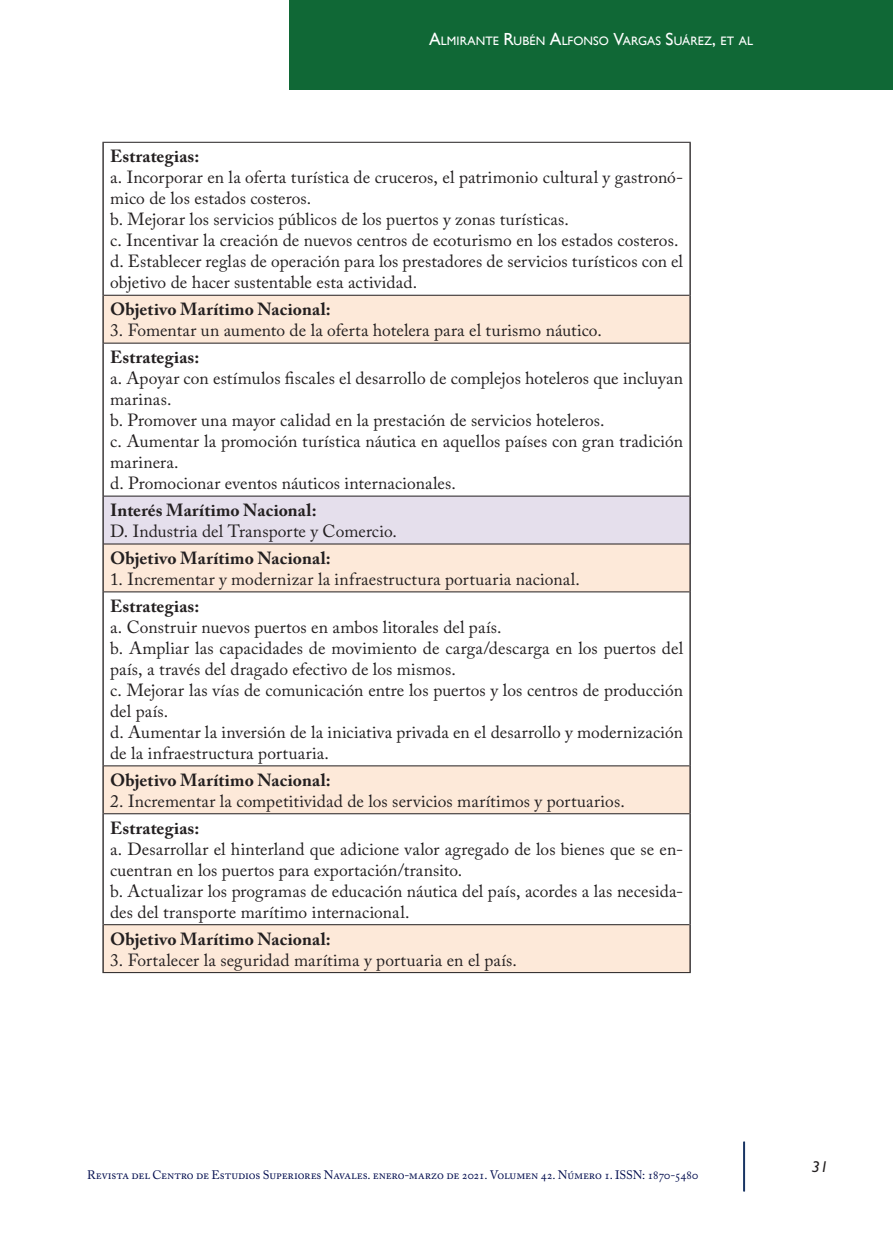
<style>
.page{position:relative;width:893px;height:1241px;background:#fff}
.page>*{position:absolute;margin:0;border:0;box-sizing:border-box;transform-origin:0 0}
.imagen{font:17.5px/21px "Adobe Caslon Pro";letter-spacing:.005em;color:#231f20}
.imagen-2{font:700 17.5px "Adobe Caslon Pro";letter-spacing:.01em;color:#231f20}
.t1{font:italic 500 15.75px "Gill Sans";color:#231f20}
.t2{font:12.25px "Adobe Caslon Pro";letter-spacing:-.015em;color:#030e4f}
.t3{font:12.25px "Gill Sans";letter-spacing:.005em;color:#fff}
.s1{font-size:17.5px}
.s2{font-family:"Aller";font-weight:400;font-style:normal;color:#fff}
</style>
<div class="page">
<hr style="left:743px;top:1141px;width:2px;height:50px;background:#183463">
<div style="left:290px;top:0;width:603px;height:89px;background:#106836"></div>
<svg style="left:104px;top:296px;width:585px;height:676px"></svg>
<div style="left:103px;top:496px;width:587px;height:48px;background:#e5dfec"></div>
<hr style="left:102px;top:143px;width:2px;height:152px;background:#231f20">
<hr style="left:102px;top:295px;width:2px;height:48px;background:#231f20">
<hr style="left:102px;top:343px;width:2px;height:153px;background:#231f20">
<hr style="left:102px;top:496px;width:2px;height:48px;background:#231f20">
<hr style="left:102px;top:544px;width:2px;height:47px;background:#231f20">
<hr style="left:102px;top:591px;width:2px;height:174px;background:#231f20">
<hr style="left:102px;top:765px;width:2px;height:48px;background:#231f20">
<hr style="left:102px;top:813px;width:2px;height:111px;background:#231f20">
<hr style="left:102px;top:924px;width:2px;height:48px;background:#231f20">
<hr style="left:689px;top:143px;width:2px;height:152px;background:#231f20">
<hr style="left:689px;top:295px;width:2px;height:48px;background:#231f20">
<hr style="left:689px;top:343px;width:2px;height:153px;background:#231f20">
<hr style="left:689px;top:496px;width:2px;height:48px;background:#231f20">
<hr style="left:689px;top:544px;width:2px;height:47px;background:#231f20">
<hr style="left:689px;top:591px;width:2px;height:174px;background:#231f20">
<hr style="left:689px;top:765px;width:2px;height:48px;background:#231f20">
<hr style="left:689px;top:813px;width:2px;height:111px;background:#231f20">
<hr style="left:689px;top:924px;width:2px;height:48px;background:#231f20">
<hr style="left:102px;top:142px;width:589px;height:1px;background:#231f20">
<hr style="left:104px;top:295px;width:585px;height:1px;background:#231f20">
<hr style="left:104px;top:342px;width:585px;height:1px;background:#231f20">
<hr style="left:104px;top:495px;width:585px;height:1px;background:#231f20">
<hr style="left:104px;top:543px;width:585px;height:1px;background:#231f20">
<hr style="left:104px;top:591px;width:585px;height:1px;background:#231f20">
<hr style="left:104px;top:765px;width:585px;height:1px;background:#231f20">
<hr style="left:104px;top:813px;width:585px;height:1px;background:#231f20">
<hr style="left:104px;top:924px;width:585px;height:1px;background:#231f20">
<hr style="left:102px;top:972px;width:589px;height:1px;background:#231f20">
<p class="t3" style="left:429px;top:34px;width:325px"><span class="s1">A</span>LMIRANTE <span class="s1">R</span>UBÉN <span class="s1">A</span>LFONSO <span class="s1">V</span>ARGAS <span class="s1">S</span>UÁREZ<span class="s1">,</span> ET AL</p>
<p class="imagen-2" style="left:110px;top:146px;width:91px">Estrategias:</p>
<p class="imagen" style="left:110px;top:167px;width:574px">a. Incorporar en la oferta turística de cruceros, el patrimonio cultural y gastronó&shy;mico de los estados costeros.</p>
<p class="imagen" style="left:110px;top:209px;width:460px">b. Mejorar los servicios públicos de los puertos y zonas turísticas.</p>
<p class="imagen" style="left:110px;top:230px;width:570px">c. Incentivar la creación de nuevos centros de ecoturismo en los estados costeros.</p>
<p class="imagen" style="left:110px;top:251px;width:574px">d. Establecer reglas de operación para los prestadores de servicios turísticos con el objetivo de hacer sustentable esta actividad.</p>
<p class="imagen-2" style="left:110px;top:299px;width:222px">Objetivo Marítimo Nacional:</p>
<p class="imagen" style="left:110px;top:319px;width:493px">3. Fomentar un aumento de la oferta hotelera para el turismo náutico.</p>
<p class="imagen-2" style="left:110px;top:346px;width:91px">Estrategias:</p>
<p class="imagen" style="left:110px;top:367px;width:575px">a. Apoyar con estímulos fiscales el desarrollo de complejos hoteleros que incluyan marinas.</p>
<p class="imagen" style="left:110px;top:409px;width:496px">b. Promover una mayor calidad en la prestación de servicios hoteleros.</p>
<p class="imagen" style="left:110px;top:430px;width:574px">c. Aumentar la promoción turística náutica en aquellos países con gran tradición marinera.</p>
<p class="imagen" style="left:110px;top:472px;width:347px">d. Promocionar eventos náuticos internacionales.</p>
<p class="imagen-2" style="left:110px;top:499px;width:208px">Interés Marítimo Nacional:</p>
<p class="imagen" style="left:110px;top:520px;width:288px">D. Industria del Transporte y Comercio.</p>
<p class="imagen-2" style="left:110px;top:547px;width:222px">Objetivo Marítimo Nacional:</p>
<p class="imagen" style="left:110px;top:568px;width:471px">1. Incrementar y modernizar la infraestructura portuaria nacional.</p>
<p class="imagen-2" style="left:110px;top:595px;width:91px">Estrategias:</p>
<p class="imagen" style="left:110px;top:616px;width:393px">a. Construir nuevos puertos en ambos litorales del país.</p>
<p class="imagen" style="left:110px;top:637px;width:575px">b. Ampliar las capacidades de movimiento de carga/descarga en los puertos del país, a través del dragado efectivo de los mismos.</p>
<p class="imagen" style="left:110px;top:679px;width:574px">c. Mejorar las vías de comunicación entre los puertos y los centros de producción del país.</p>
<p class="imagen" style="left:110px;top:721px;width:574px">d. Aumentar la inversión de la iniciativa privada en el desarrollo y modernización de la infraestructura portuaria.</p>
<p class="imagen-2" style="left:110px;top:769px;width:222px">Objetivo Marítimo Nacional:</p>
<p class="imagen" style="left:110px;top:790px;width:516px">2. Incrementar la competitividad de los servicios marítimos y portuarios.</p>
<p class="imagen-2" style="left:110px;top:817px;width:91px">Estrategias:</p>
<p class="imagen" style="left:110px;top:838px;width:574px">a. Desarrollar el hinterland que adicione valor agregado de los bienes que se en&shy;cuentran en los puertos para exportación/transito.</p>
<p class="imagen" style="left:110px;top:880px;width:574px">b. Actualizar los programas de educación náutica del país, acordes a las necesida&shy;des del transporte marítimo internacional.</p>
<p class="imagen-2" style="left:110px;top:928px;width:222px">Objetivo Marítimo Nacional:</p>
<p class="imagen" style="left:110px;top:948px;width:408px">3. Fortalecer la seguridad marítima y portuaria en el país.</p>
<p class="t2" style="left:87px;top:1167px;width:613px">Revista del Centro de Estudios Superiores Navales. enero-marzo de 2021. Volumen 42. Número 1. ISSN: 1870-5480</p>
<p class="t1" style="left:812px;top:1157px;width:29px">31<span class="s2">31</span></p>
</div>
